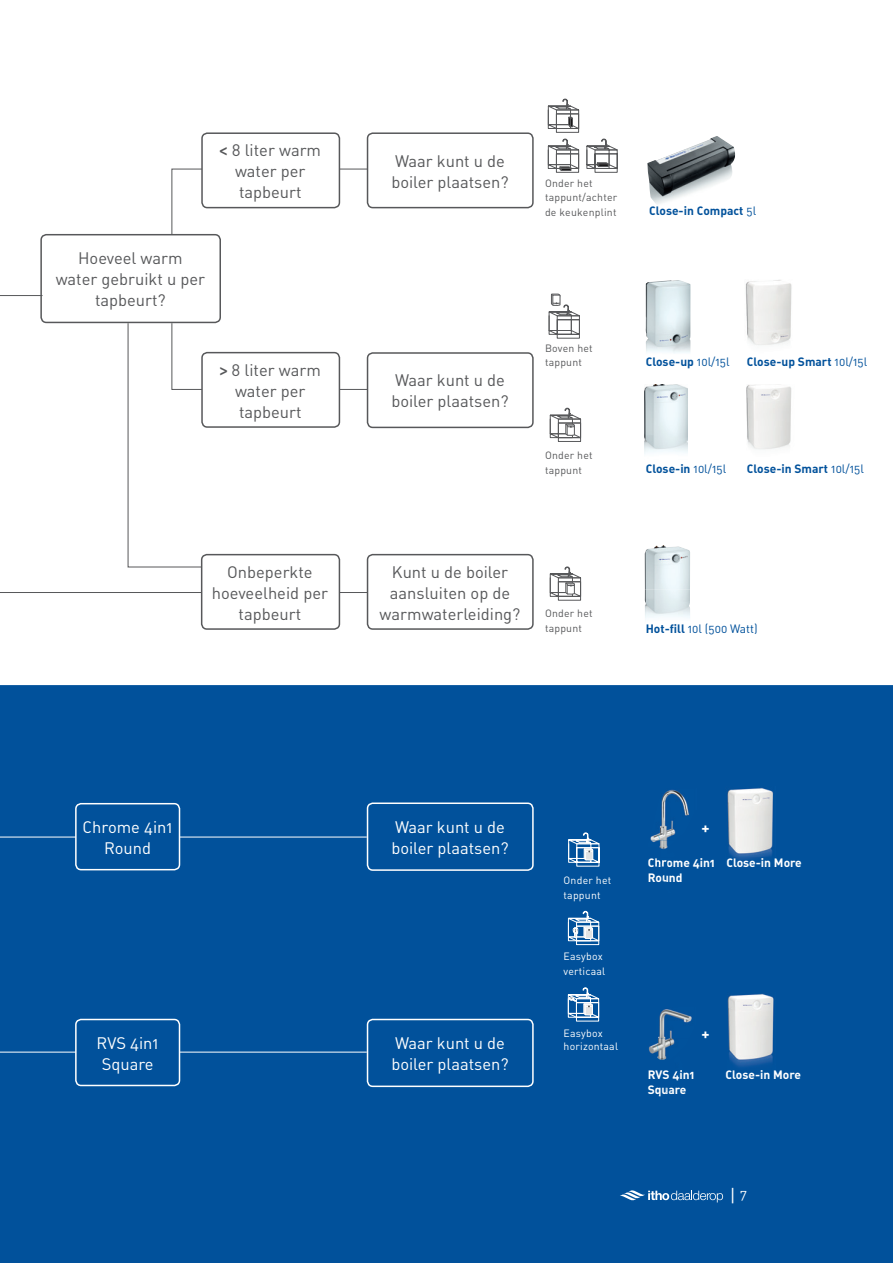
<style>
.page{position:relative;width:893px;height:1263px;background:#fff}
.page>*{position:absolute;margin:0;border:0;box-sizing:border-box;transform-origin:0 0}
.t1{font:18px "DIN Regular Alternate";color:#fff}
.t2{font:16.5px/21px "DIN Regular Alternate";color:#57585a;text-align:center}
.t3{font:16.5px/21px "DIN Regular Alternate";color:#fff;text-align:center}
.t4{font:15px "DIN Bold Alternate";color:#fff}
.t5{font:12px "DIN Bold Alternate";color:#01519b}
.t6{font:12px/15px "DIN Bold Alternate";color:#fff}
.t7{font:12px "DIN Regular Alternate";color:#01519b}
.t8{font:10.5px/13.5px "DIN Regular Alternate";letter-spacing:.02em;color:#57585a}
.t9{font:10.5px/15px "DIN Regular Alternate";letter-spacing:.02em;color:#fff}
.s1{font-family:"Calibri";font-weight:700}
.s2{font-family:"DIN Regular Alternate"}
.s3{font-family:"DIN Bold Alternate"}
</style>
<div class="page">
<div style="left:0;top:685px;width:893px;height:578px;background:#01519b"></div>
<svg style="left:171px;top:168px;width:272px;height:68px"></svg>
<div style="left:0;top:837px;width:367px;height:215px;background:#01519b"></div>
<img style="left:746px;top:384px;width:46px;height:66px">
<img style="left:645px;top:384px;width:43px;height:70px">
<img style="left:745px;top:280px;width:47px;height:65px">
<img style="left:645px;top:545px;width:45px;height:73px">
<img style="left:726px;top:787px;width:50px;height:76px">
<img style="left:728px;top:993px;width:48px;height:76px">
<img style="left:646px;top:280px;width:32px;height:32px">
<img style="left:647px;top:136px;width:88px;height:69px">
<img style="left:648px;top:788px;width:49px;height:53px">
<img style="left:647px;top:840px;width:29px;height:53px">
<img style="left:652px;top:857px;width:22px;height:11px">
<svg style="left:663px;top:873px;width:3px;height:9px"></svg>
<img style="left:652px;top:1006px;width:44px;height:32px">
<img style="left:645px;top:1038px;width:45px;height:32px">
<img style="left:670px;top:1060px;width:14px;height:7px">
<img style="left:650px;top:1080px;width:30px;height:21px">
<svg style="left:669px;top:1070px;width:15px;height:10px"></svg>
<img style="left:649px;top:1085px;width:31px;height:11px">
<svg style="left:619px;top:1190px;width:105px;height:12px"></svg>
<div style="left:40px;top:234px;width:181px;height:89px;border:2px solid #57585a;border-radius:5px"></div>
<div style="left:202px;top:133px;width:137px;height:75px;background:#fff;border-radius:5px"></div>
<div style="left:201px;top:132px;width:139px;height:76px;border:2px solid #57585a;border-radius:5px"></div>
<div style="left:367px;top:352px;width:167px;height:76px;border:2px solid #57585a;border-radius:5px"></div>
<div style="left:367px;top:554px;width:167px;height:76px;border:2px solid #57585a;border-radius:5px"></div>
<div style="left:367px;top:133px;width:166px;height:75px;background:#fff;border-radius:5px"></div>
<div style="left:367px;top:132px;width:167px;height:76px;border:2px solid #57585a;border-radius:5px"></div>
<div style="left:76px;top:804px;width:103px;height:66px;background:#01519b;border-radius:5px"></div>
<div style="left:75px;top:803px;width:105px;height:67px;border:2px solid #fff;border-radius:5px"></div>
<div style="left:76px;top:1019px;width:103px;height:66px;background:#01519b;border-radius:5px"></div>
<div style="left:75px;top:1019px;width:105px;height:67px;border:2px solid #fff;border-radius:5px"></div>
<div style="left:367px;top:803px;width:166px;height:67px;background:#01519b;border-radius:5px"></div>
<div style="left:367px;top:802px;width:167px;height:69px;border:2px solid #fff;border-radius:5px"></div>
<div style="left:367px;top:1019px;width:166px;height:67px;background:#01519b;border-radius:5px"></div>
<div style="left:367px;top:1019px;width:167px;height:68px;border:2px solid #fff;border-radius:5px"></div>
<svg style="left:566px;top:832px;width:34px;height:35px"></svg>
<svg style="left:549px;top:408px;width:32px;height:34px"></svg>
<svg style="left:549px;top:566px;width:32px;height:35px"></svg>
<svg style="left:548px;top:293px;width:32px;height:46px"></svg>
<svg style="left:547px;top:139px;width:71px;height:34px"></svg>
<svg style="left:547px;top:99px;width:32px;height:34px"></svg>
<svg style="left:0;top:295px;width:424px;height:298px"></svg>
<div style="left:202px;top:555px;width:137px;height:74px;background:#fff;border-radius:5px"></div>
<div style="left:201px;top:554px;width:139px;height:76px;border:2px solid #57585a;border-radius:5px"></div>
<svg style="left:567px;top:987px;width:32px;height:31px"></svg>
<div style="left:576px;top:926px;width:23px;height:19px;border:1px solid #fff"></div>
<svg style="left:567px;top:910px;width:33px;height:31px"></svg>
<p class="t2" style="left:219px;top:139px;width:103px"><span class="s1">&lt;</span> 8 liter warm water per tapbeurt</p>
<p class="t2" style="left:56px;top:247px;width:151px">Hoeveel warm water gebruikt u per tapbeurt?</p>
<p class="t2" style="left:391px;top:150px;width:119px;text-align:left">Waar kunt u de boiler plaatsen?</p>
<p class="t2" style="left:220px;top:359px;width:103px"><span class="s1">&gt;</span> 8 liter warm water per tapbeurt</p>
<p class="t2" style="left:391px;top:370px;width:119px;text-align:left">Waar kunt u de boiler plaatsen?</p>
<p class="t8" style="left:545px;top:176px;width:74px">Onder het tappunt/achter</p>
<p class="t8" style="left:545px;top:205px;width:73px">de keukenplint</p>
<p class="t5" style="left:649px;top:203px;width:109px">Close-in Compact <span class="s2">5l</span></p>
<p class="t8" style="left:545px;top:342px;width:49px">Boven het tappunt</p>
<p class="t8" style="left:545px;top:448px;width:49px;line-height:15px">Onder het tappunt</p>
<p class="t5" style="left:646px;top:354px;width:86px">Close-up <span class="s2">10l/15l</span></p>
<p class="t5" style="left:747px;top:354px;width:122px">Close-up Smart <span class="s2">10l/15l</span></p>
<p class="t5" style="left:646px;top:461px;width:82px">Close-in <span class="s2">10l/15l</span></p>
<p class="t5" style="left:747px;top:461px;width:119px">Close-in Smart <span class="s2">10l/15l</span></p>
<p class="t2" style="left:212px;top:561px;width:118px">Onbeperkte hoeveelheid per tapbeurt</p>
<p class="t2" style="left:380px;top:561px;width:142px">Kunt u de boiler aansluiten op de warmwaterleiding?</p>
<p class="t8" style="left:545px;top:605px;width:49px;line-height:15px">Onder het tappunt</p>
<p class="t7" style="left:646px;top:622px;width:114px"><span class="s3">Hot-fill</span> 10l (500 Watt)</p>
<p class="t3" style="left:83px;top:816px;width:92px">Chrome 4in1<br>Round</p>
<p class="t3" style="left:97px;top:1032px;width:64px">RVS 4in1<br>Square</p>
<p class="t3" style="left:391px;top:816px;width:119px;text-align:left">Waar kunt u de boiler plaatsen?</p>
<p class="t3" style="left:391px;top:1032px;width:119px;text-align:left">Waar kunt u de boiler plaatsen?</p>
<p class="t9" style="left:564px;top:872px;width:49px">Onder het tappunt</p>
<p class="t9" style="left:564px;top:949px;width:43px">Easybox verticaal</p>
<p class="t9" style="left:564px;top:1026px;width:56px;line-height:13.5px">Easybox horizontaal</p>
<p class="t4" style="left:702px;top:817px;width:10px">+</p>
<p class="t6" style="left:648px;top:854px;width:156px">Chrome 4in1 Close-in More<br>Round</p>
<p class="t4" style="left:702px;top:1023px;width:10px">+</p>
<p class="t6" style="left:648px;top:1067px;width:49px">RVS 4in1</p>
<p class="t6" style="left:725px;top:1067px;width:77px">Close-in More</p>
<p class="t6" style="left:648px;top:1082px;width:40px">Square</p>
<p class="t1" style="left:730px;top:1184px;width:19px">| <sup>7</sup></p>
</div>
